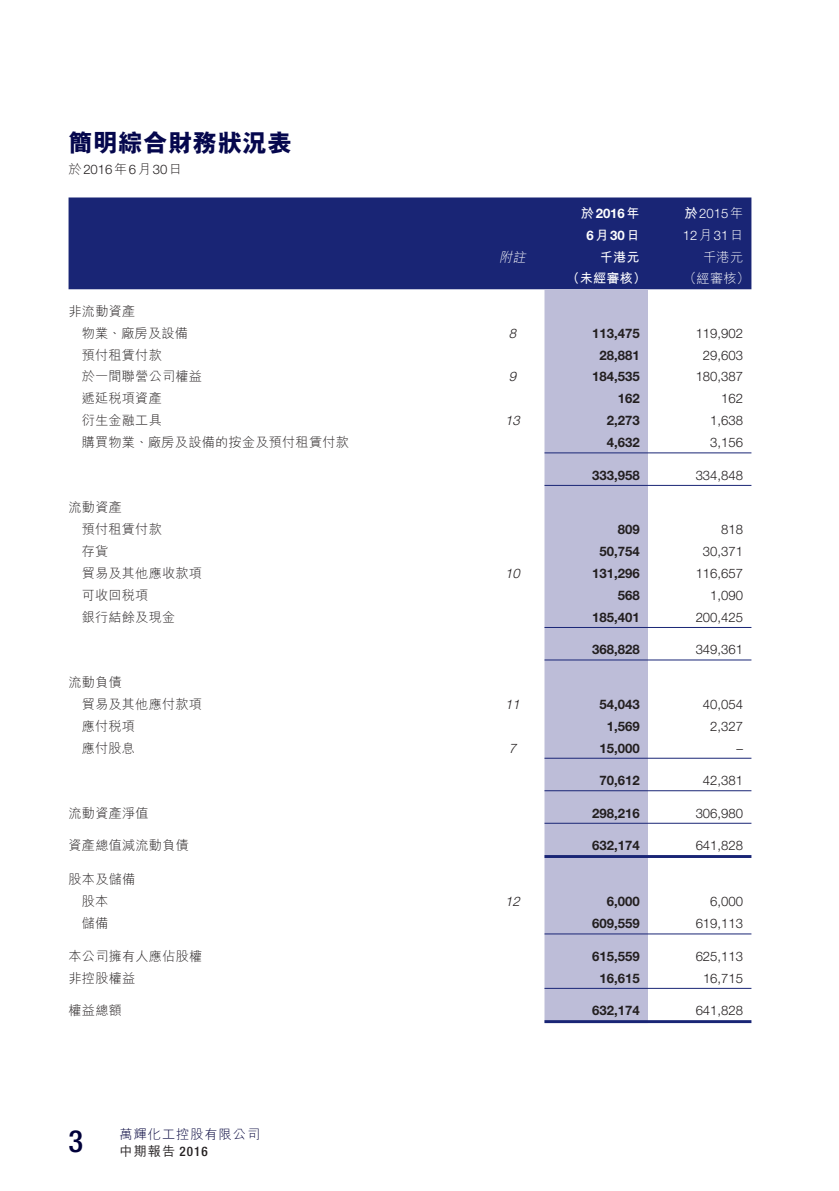
<style>
.page{position:relative;width:839px;height:1191px;background:#fff}
.page>*{position:absolute;margin:0;border:0;box-sizing:border-box;transform-origin:0 0}
.t1{font:500 condensed 30.6px "Helvetica Neue LT Std";color:#00003a}
.t2{font:24.8px "M Hei HK Xbold E Ten B5 H";color:#05074d}
.t3{font:13.2px/22px "M Hei HK Light E Ten B5 H";letter-spacing:.02em;color:#231f20}
.t4{font:300 13.2px "Helvetica Neue LT Std";color:#231f20}
.t5{font:700 13.2px "Helvetica Neue LT Std";color:#231f20}
.t6{font:300 13.2px "Helvetica Neue LT Std";color:#fff}
.t7{font:700 13.2px "Helvetica Neue LT Std";color:#fff}
.t8{font:italic 300 13.2px "Helvetica Neue LT Std";color:#231f20}
.t9{font:13.2px "M Hei HK Light E Ten B5 H";letter-spacing:.08em;color:#00003a}
.t10{font:13.2px "M Hei HK Bold E Ten B5 H";letter-spacing:.02em;color:#fff}
.t11{font:13.2px "M Hei HK Medium E Ten B5 H";color:#231f20}
.t12{font:13.2px "M Hei HK Light E Ten B5 H";letter-spacing:.02em;color:#fff}
.t13{font:italic 13.2px "M Hei HK Light E Ten B5 H";color:#fff}
.s1{font-family:"M Hei HK Light E Ten B5 H";font-weight:400}
.s2{font-family:"M Hei HK Bold E Ten B5 H";font-weight:400}
.s3{font-family:"Helvetica Neue LT Std";font-weight:500;font-stretch:condensed}
</style>
<div class="page">
<div style="left:69px;top:197px;width:682px;height:92px;background:#192575"></div>
<div style="left:544px;top:289px;width:104px;height:731px;background:#bdbdd8"></div>
<hr style="left:544px;top:452px;width:104px;height:1px;background:#192575">
<hr style="left:648px;top:452px;width:103px;height:1px;background:#192575">
<hr style="left:544px;top:485px;width:104px;height:1px;background:#192575">
<hr style="left:648px;top:485px;width:103px;height:1px;background:#192575">
<hr style="left:544px;top:627px;width:104px;height:1px;background:#192575">
<hr style="left:648px;top:627px;width:103px;height:1px;background:#192575">
<hr style="left:544px;top:659px;width:104px;height:1px;background:#192575">
<hr style="left:648px;top:659px;width:103px;height:1px;background:#192575">
<hr style="left:544px;top:758px;width:104px;height:1px;background:#192575">
<hr style="left:648px;top:758px;width:103px;height:1px;background:#192575">
<hr style="left:544px;top:790px;width:104px;height:1px;background:#192575">
<hr style="left:648px;top:790px;width:103px;height:1px;background:#192575">
<hr style="left:544px;top:823px;width:104px;height:1px;background:#192575">
<hr style="left:648px;top:823px;width:103px;height:1px;background:#192575">
<hr style="left:544px;top:855px;width:104px;height:3px;background:#192575">
<hr style="left:648px;top:855px;width:103px;height:3px;background:#192575">
<hr style="left:544px;top:933px;width:104px;height:1px;background:#192575">
<hr style="left:648px;top:933px;width:103px;height:1px;background:#192575">
<hr style="left:544px;top:988px;width:104px;height:1px;background:#192575">
<hr style="left:648px;top:988px;width:103px;height:1px;background:#192575">
<hr style="left:544px;top:1020px;width:104px;height:3px;background:#192575">
<hr style="left:648px;top:1020px;width:103px;height:3px;background:#192575">
<h2 class="t2" style="left:69px;top:133px;width:225px">簡明綜合財務狀況表</h2>
<p class="t4" style="left:69px;top:164px;width:115px"><span class="s1">於</span>2016<span class="s1">年</span>6<span class="s1">月</span>30<span class="s1">日</span></p>
<p class="t3" style="left:82px;top:301px;width:108px;text-indent:-13px">非流動資產<br>物業、廠房及設備</p>
<p class="t7" style="left:581px;top:205px;width:60px"><span class="s2">於</span>2016<span class="s2">年</span></p>
<p class="t6" style="left:684px;top:208px;width:60px"><span class="s2">於</span>2015<span class="s1">年</span></p>
<p class="t7" style="left:587px;top:227px;width:55px">6<span class="s2">月</span>30<span class="s2">日</span></p>
<p class="t6" style="left:683px;top:230px;width:62px">12<span class="s1">月</span>31<span class="s1">日</span></p>
<p class="t13" style="left:499px;top:252px;width:30px">附註</p>
<p class="t10" style="left:600px;top:252px;width:41px">千港元</p>
<p class="t12" style="left:703px;top:252px;width:41px">千港元</p>
<p class="t10" style="left:567px;top:273px;width:81px">（未經審核）</p>
<p class="t12" style="left:683px;top:273px;width:68px">（經審核）</p>
<p class="t8" style="left:509px;top:328px;width:11px">8</p>
<p class="t5" style="left:592px;top:325px;width:49px">113,475</p>
<p class="t4" style="left:696px;top:328px;width:49px">119,902</p>
<p class="t3" style="left:82px;top:345px;width:82px">預付租賃付款</p>
<p class="t5" style="left:599px;top:347px;width:42px">28,881</p>
<p class="t4" style="left:703px;top:350px;width:42px">29,603</p>
<p class="t3" style="left:82px;top:367px;width:122px">於一間聯營公司權益</p>
<p class="t8" style="left:509px;top:372px;width:11px">9</p>
<p class="t5" style="left:592px;top:369px;width:49px">184,535</p>
<p class="t4" style="left:696px;top:372px;width:49px">180,387</p>
<p class="t3" style="left:82px;top:389px;width:82px">遞延稅項資產</p>
<p class="t5" style="left:618px;top:391px;width:23px">162</p>
<p class="t4" style="left:721px;top:394px;width:23px">162</p>
<p class="t3" style="left:82px;top:411px;width:82px">衍生金融工具</p>
<p class="t8" style="left:505px;top:416px;width:19px">13</p>
<p class="t5" style="left:607px;top:413px;width:34px">2,273</p>
<p class="t4" style="left:710px;top:416px;width:34px">1,638</p>
<p class="t3" style="left:82px;top:433px;width:269px">購買物業、廠房及設備的按金及預付租賃付款</p>
<p class="t5" style="left:607px;top:435px;width:34px">4,632</p>
<p class="t4" style="left:710px;top:438px;width:34px">3,156</p>
<p class="t5" style="left:592px;top:467px;width:49px">333,958</p>
<p class="t4" style="left:696px;top:470px;width:49px">334,848</p>
<p class="t3" style="left:82px;top:498px;width:82px;text-indent:-13px">流動資產<br>預付租賃付款</p>
<p class="t5" style="left:618px;top:522px;width:23px">809</p>
<p class="t4" style="left:721px;top:524px;width:23px">818</p>
<p class="t3" style="left:82px;top:542px;width:28px">存貨</p>
<p class="t5" style="left:599px;top:544px;width:42px">50,754</p>
<p class="t4" style="left:703px;top:546px;width:42px">30,371</p>
<p class="t3" style="left:82px;top:564px;width:122px">貿易及其他應收款項</p>
<p class="t8" style="left:505px;top:568px;width:19px">10</p>
<p class="t5" style="left:592px;top:565px;width:49px">131,296</p>
<p class="t4" style="left:696px;top:568px;width:49px">116,657</p>
<p class="t3" style="left:82px;top:585px;width:68px">可收回稅項</p>
<p class="t5" style="left:618px;top:587px;width:23px">568</p>
<p class="t4" style="left:710px;top:590px;width:34px">1,090</p>
<p class="t3" style="left:82px;top:607px;width:95px">銀行結餘及現金</p>
<p class="t5" style="left:592px;top:609px;width:49px">185,401</p>
<p class="t4" style="left:696px;top:612px;width:49px">200,425</p>
<p class="t5" style="left:592px;top:642px;width:49px">368,828</p>
<p class="t4" style="left:696px;top:645px;width:49px">349,361</p>
<p class="t3" style="left:82px;top:672px;width:122px;text-indent:-13px">流動負債<br>貿易及其他應付款項</p>
<p class="t8" style="left:505px;top:699px;width:19px">11</p>
<p class="t5" style="left:599px;top:696px;width:42px">54,043</p>
<p class="t4" style="left:703px;top:699px;width:42px">40,054</p>
<p class="t3" style="left:82px;top:716px;width:55px">應付稅項</p>
<p class="t5" style="left:607px;top:718px;width:34px">1,569</p>
<p class="t4" style="left:710px;top:721px;width:34px">2,327</p>
<p class="t3" style="left:82px;top:738px;width:55px">應付股息</p>
<p class="t8" style="left:509px;top:743px;width:11px">7</p>
<p class="t5" style="left:599px;top:740px;width:42px">15,000</p>
<p class="t5" style="left:599px;top:772px;width:42px">70,612</p>
<p class="t4" style="left:703px;top:775px;width:42px">42,381</p>
<p class="t3" style="left:69px;top:803px;width:82px">流動資產淨值</p>
<p class="t5" style="left:592px;top:805px;width:49px">298,216</p>
<p class="t4" style="left:696px;top:808px;width:49px">306,980</p>
<p class="t3" style="left:69px;top:836px;width:122px">資產總值減流動負債</p>
<p class="t5" style="left:592px;top:837px;width:49px">632,174</p>
<p class="t4" style="left:696px;top:840px;width:49px">641,828</p>
<p class="t3" style="left:82px;top:870px;width:55px;text-indent:-13px">股本及儲備股本</p>
<p class="t8" style="left:505px;top:896px;width:19px">12</p>
<p class="t5" style="left:607px;top:894px;width:34px">6,000</p>
<p class="t4" style="left:710px;top:896px;width:34px">6,000</p>
<p class="t3" style="left:82px;top:914px;width:28px">儲備</p>
<p class="t5" style="left:592px;top:916px;width:49px">609,559</p>
<p class="t4" style="left:696px;top:918px;width:49px">619,113</p>
<p class="t3" style="left:69px;top:946px;width:135px">本公司擁有人應佔股權</p>
<p class="t5" style="left:592px;top:948px;width:49px">615,559</p>
<p class="t4" style="left:696px;top:951px;width:49px">625,113</p>
<p class="t3" style="left:69px;top:968px;width:68px">非控股權益</p>
<p class="t5" style="left:600px;top:970px;width:42px">16,615</p>
<p class="t4" style="left:703px;top:973px;width:42px">16,715</p>
<p class="t3" style="left:69px;top:1001px;width:55px">權益總額</p>
<p class="t5" style="left:592px;top:1002px;width:49px">632,174</p>
<p class="t4" style="left:696px;top:1005px;width:49px">641,828</p>
<h1 class="t1" style="left:69px;top:1123px;width:16px">3</h1>
<p class="t9" style="left:120px;top:1129px;width:142px">萬輝化工控股有限公司</p>
<p class="t11" style="left:120px;top:1146px;width:90px">中期報告 <span class="s3">2016</span></p>
</div>
